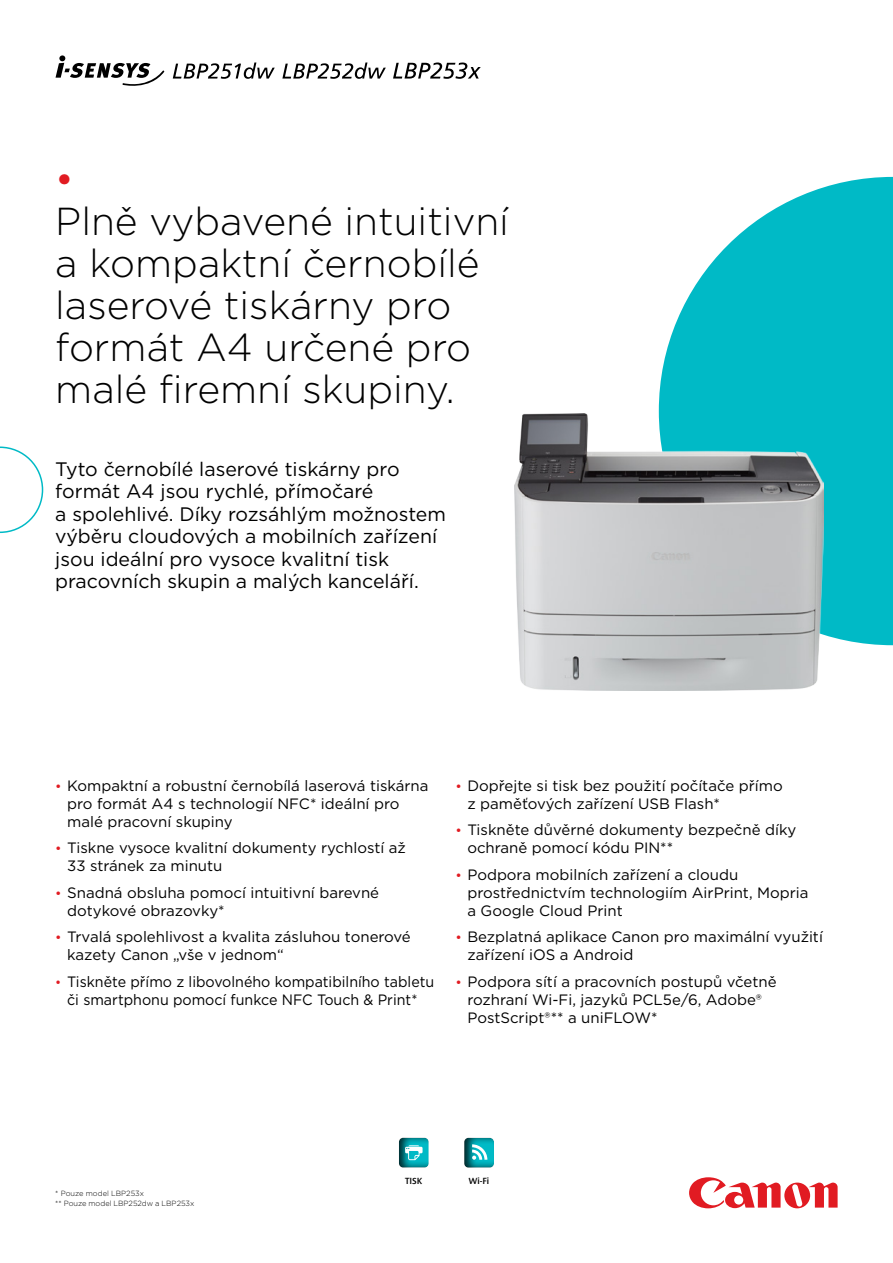
<style>
.page{position:relative;width:893px;height:1263px;background:#fff}
.page>*{position:absolute;margin:0;border:0;box-sizing:border-box;transform-origin:0 0}
.t1{font:300 39px/42px "Gotham";color:#000}
.t2{font:39px "Gotham";color:#e11b22}
.t3{font:19.5px/22.5px "Gotham";color:#000}
.t4{font:15px/18px "Gotham";color:#000}
.t5{font:15px/18px "Gotham";color:#000;text-align:center;scale:.95 1}
.t6{font:9px "Denda New";color:#000}
.t7{font:300 7.5px/10.5px "Gotham";color:#000}
.s1{font-size:13.5px;color:#e11b22}
</style>
<div class="page">
<svg style="left:689px;top:1177px;width:149px;height:31px"></svg>
<svg style="left:659px;top:177px;width:234px;height:468px;fill:#00bac6"></svg>
<svg style="left:0;top:446px;width:43px;height:87px"></svg>
<div style="left:397px;top:1135px;width:33px;height:33px;background:#000;opacity:.8"></div>
<svg style="left:405px;top:1145px;width:18px;height:15px"></svg>
<div style="left:462px;top:1135px;width:33px;height:33px;background:#000;opacity:.8"></div>
<svg style="left:472px;top:1144px;width:15px;height:16px"></svg>
<img style="left:514px;top:414px;width:309px;height:276px">
<svg style="left:56px;top:55px;width:108px;height:31px"></svg>
<svg style="left:393px;top:63px;width:88px;height:16px"></svg>
<svg style="left:282px;top:63px;width:104px;height:16px"></svg>
<svg style="left:173px;top:63px;width:102px;height:16px"></svg>
<h1 class="t2" style="left:55px;top:154px;width:20px">•</h1>
<h1 class="t1" style="left:55px;top:199px;width:455px">Plně vybavené intuitivní a kompaktní černobílé laserové tiskárny pro formát A4 určené pro malé firemní skupiny.</h1>
<h2 class="t3" style="left:55px;top:457px;width:392px">Tyto černobílé laserové tiskárny pro formát A4 jsou rychlé, přímočaré<br>a spolehlivé. Díky rozsáhlým možnostem výběru cloudových a mobilních zařízení jsou ideální pro vysoce kvalitní tisk pracovních skupin a malých kanceláří.</h2>
<p class="t4" style="left:67px;top:776px;width:363px;text-indent:-12px"><span class="s1">•</span> Kompaktní a robustní černobílá laserová tiskárna pro formát A4 s technologií NFC* ideální pro malé pracovní skupiny</p>
<p class="t4" style="left:67px;top:839px;width:340px;text-indent:-12px"><span class="s1">•</span> Tiskne vysoce kvalitní dokumenty rychlostí až<br>33 stránek za minutu</p>
<p class="t4" style="left:67px;top:883px;width:313px;text-indent:-12px"><span class="s1">•</span> Snadná obsluha pomocí intuitivní barevné dotykové obrazovky*</p>
<p class="t4" style="left:67px;top:928px;width:345px;text-indent:-12px"><span class="s1">•</span> Trvalá spolehlivost a kvalita zásluhou tonerové kazety Canon „vše v jednom“</p>
<p class="t5" style="left:55px;top:972px;width:400px"><span class="s1">•</span> Tiskněte přímo z libovolného kompatibilního tabletu či smartphonu pomocí funkce NFC Touch &amp; Print*</p>
<p class="t4" style="left:467px;top:776px;width:317px;text-indent:-12px"><span class="s1">•</span> Dopřejte si tisk bez použití počítače přímo z paměťových zařízení USB Flash*</p>
<p class="t4" style="left:467px;top:821px;width:330px;text-indent:-12px"><span class="s1">•</span> Tiskněte důvěrné dokumenty bezpečně díky ochraně pomocí kódu PIN**</p>
<p class="t4" style="left:467px;top:865px;width:343px;text-indent:-12px"><span class="s1">•</span> Podpora mobilních zařízení a cloudu prostřednictvím technologiím AirPrint, Mopria a Google Cloud Print</p>
<p class="t4" style="left:467px;top:928px;width:357px;text-indent:-12px"><span class="s1">•</span> Bezplatná aplikace Canon pro maximální využití zařízení iOS a Android</p>
<p class="t4" style="left:467px;top:972px;width:311px;text-indent:-12px"><span class="s1">•</span> Podpora sítí a pracovních postupů včetně rozhraní Wi-Fi, jazyků PCL5e/6, Adobe®<br>PostScript®** a uniFLOW*</p>
<p class="t7" style="left:55px;top:1187px;width:141px">* Pouze model LBP253x<br>** Pouze model LBP252dw a LBP253x</p>
<p class="t6" style="left:405px;top:1176px;width:19px">TISK</p>
<p class="t6" style="left:469px;top:1176px;width:22px">Wi-Fi</p>
</div>
